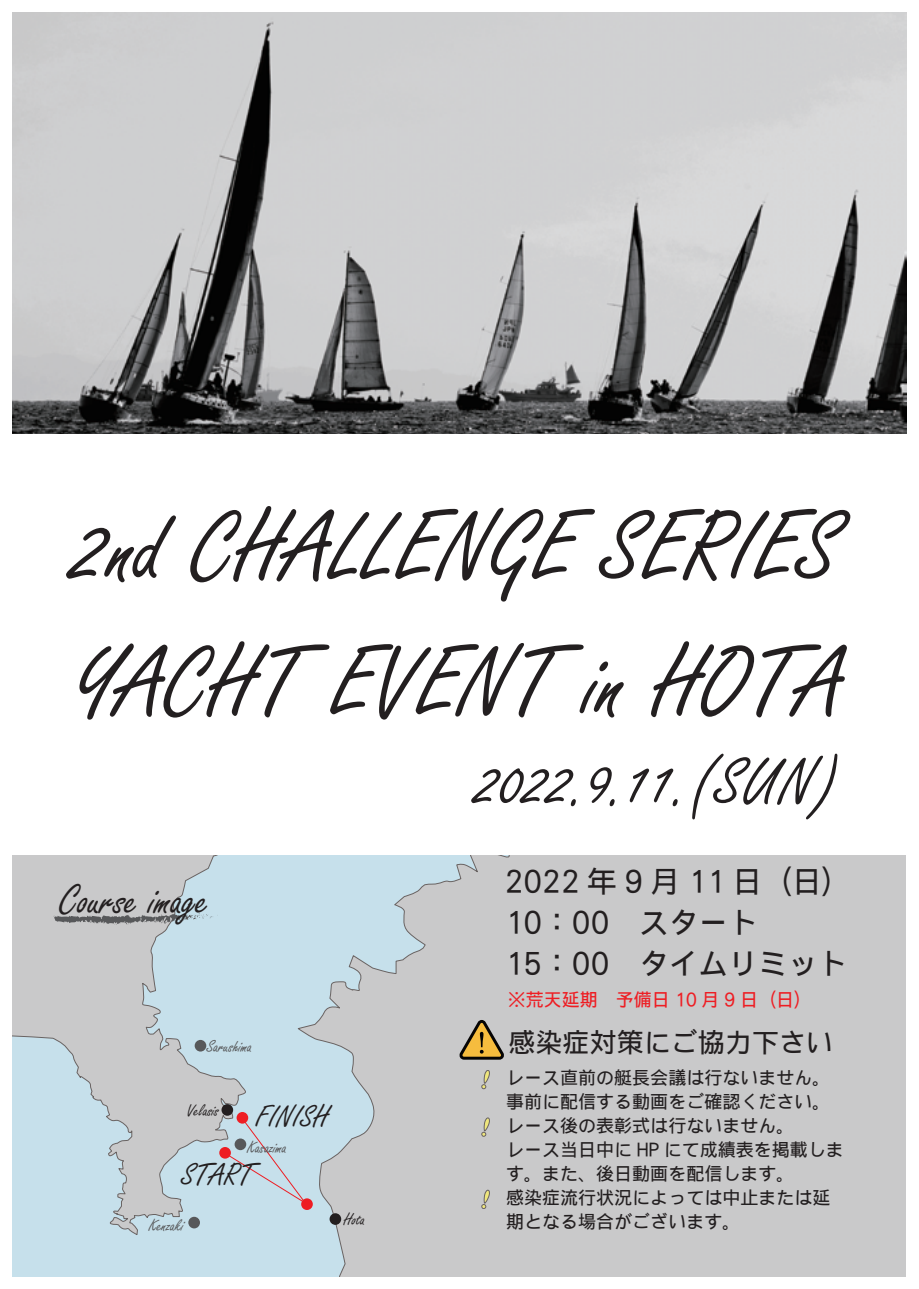
<style>
.page{position:relative;width:919px;height:1289px;background:#fff}
.page>*{position:absolute;margin:0;border:0;box-sizing:border-box;transform-origin:0 0}
.t1{font:105.75px/135.1px "Freestyle Script";color:#231f20}
.t2{font:70.65px "Freestyle Script";color:#231f20}
.t3{font:45px "Freestyle Script";color:#231f20}
.t4{font:33px "Freestyle Script";color:#231f20}
.t5{font:29.7px/41.2px "DF Gothic P U W5 WINP RKSJ H";color:#231f20}
.t6{font:27px "DF Gothic P U W5 WINP RKSJ H";color:#231f20}
.t7{font:18px/24px "DF Gothic P U W5 WINP RKSJ H";color:#231f20}
.t8{font:18px "Freestyle Script";color:#57585a}
.t9{font:18px "Freestyle Script";color:#231f20}
.t10{font:18px "DF Gothic P U W5 WINP RKSJ H";color:#ee1d23}
.s1{font-size:33px}
</style>
<div class="page">
<img style="left:13px;top:13px;width:893px;height:421px">
<div style="left:13px;top:855px;width:893px;height:421px;background:#c9c9ca"></div>
<svg style="left:13px;top:855px;width:497px;height:421px"></svg>
<div style="left:221px;top:1104px;width:12px;height:11px;background:#231f20;border-radius:50%"></div>
<svg style="left:236px;top:1111px;width:12px;height:12px"></svg>
<div style="left:301px;top:1198px;width:12px;height:11px;background:#ee1d23;border-radius:50%"></div>
<svg style="left:219px;top:1146px;width:12px;height:12px"></svg>
<div style="left:329px;top:1213px;width:12px;height:11px;background:#231f20;border-radius:50%"></div>
<div style="left:195px;top:1039px;width:11px;height:12px;background:#57585a;border-radius:50%"></div>
<div style="left:188px;top:1216px;width:12px;height:12px;background:#57585a;border-radius:50%"></div>
<svg style="left:224px;top:1117px;width:82px;height:86px"></svg>
<svg style="left:53px;top:913px;width:165px;height:11px"></svg>
<svg style="left:459px;top:1019px;width:45px;height:40px"></svg>
<svg style="left:481px;top:1069px;width:9px;height:20px"></svg>
<svg style="left:481px;top:1117px;width:9px;height:19px"></svg>
<svg style="left:481px;top:1189px;width:9px;height:19px"></svg>
<h1 class="t1" style="left:73px;top:485px;width:771px">2nd CHALLENGE SERIES<br>YACHT EVENT in HOTA</h1>
<h2 class="t2" style="left:476px;top:744px;width:365px">2022.9.11.(SUN)</h2>
<h3 class="t3" style="left:60px;top:875px;width:151px">Course image</h3>
<p class="t8" style="left:207px;top:1036px;width:47px">Sarushima</p>
<p class="t9" style="left:187px;top:1100px;width:143px">Velasis <span class="s1">FINISH</span></p>
<p class="t8" style="left:247px;top:1137px;width:41px">Kasazima</p>
<h3 class="t4" style="left:181px;top:1156px;width:73px">START</h3>
<p class="t8" style="left:149px;top:1215px;width:37px">Kenzaki</p>
<p class="t9" style="left:344px;top:1209px;width:23px">Hota</p>
<h3 class="t5" style="left:504px;top:860px;width:348px">2022 年 9 月 11 日（日）<br>10：00　スタート<br>15：00　タイムリミット</h3>
<p class="t10" style="left:507px;top:990px;width:306px">※荒天延期　予備日 10 月 9 日（日）</p>
<h3 class="t6" style="left:508px;top:1028px;width:326px">感染症対策にご協力下さい</h3>
<p class="t7" style="left:506px;top:1065px;width:339px">レース直前の艇長会議は行ないません。事前に配信する動画をご確認ください。レース後の表彰式は行ないません。<br>レース当日中に HP にて成績表を掲載します。また、後日動画を配信します。<br>感染症流行状況によっては中止または延期となる場合がございます。</p>
</div>
